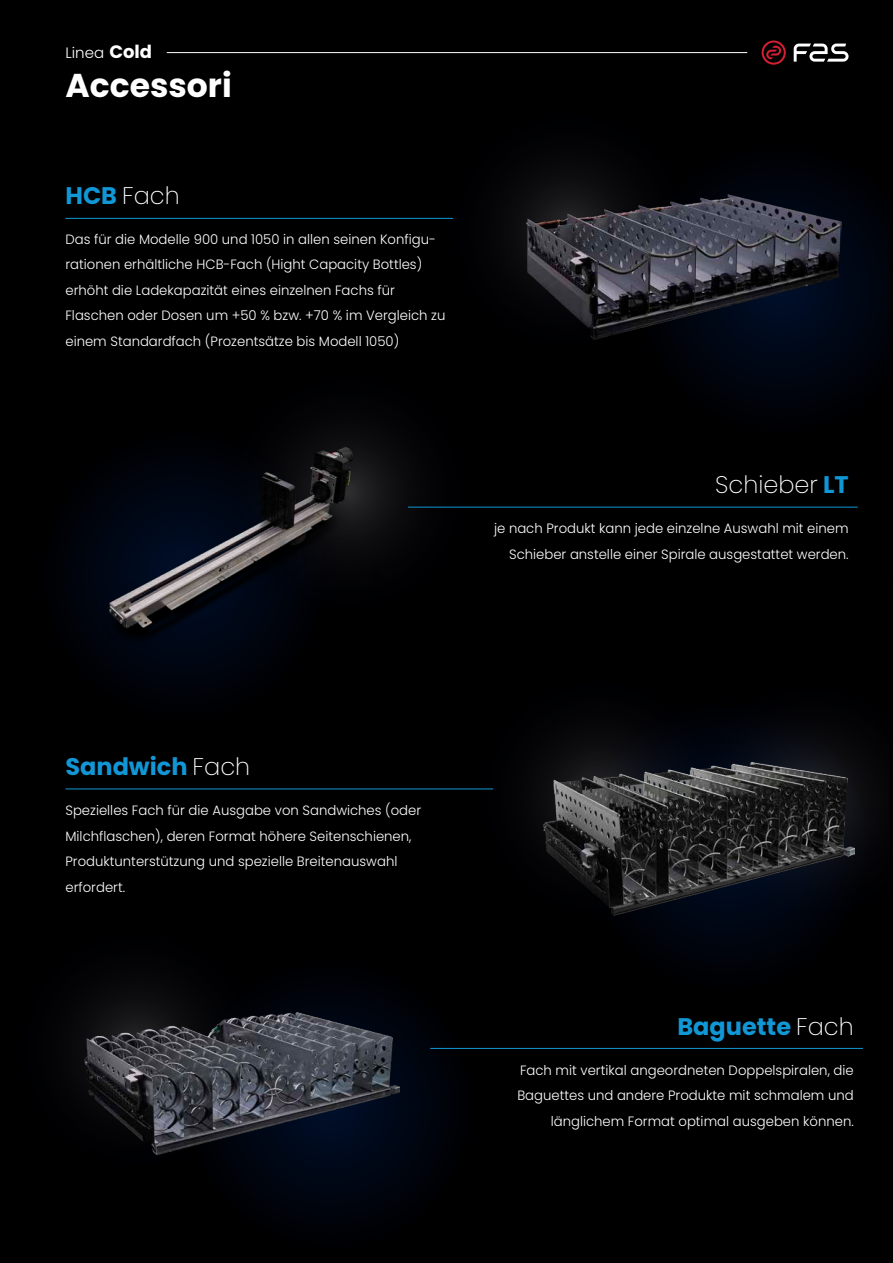
<style>
.page{position:relative;width:893px;height:1263px;background:#000001}
.page>*{position:absolute;margin:0;border:0;box-sizing:border-box;transform-origin:0 0}
.t1{font:700 33px "Poppins";color:#fff}
.t2{font:700 24px "Poppins";color:#1197d6}
.t3{font:200 24px "Poppins";color:#fff}
.t4{font:300 15px "Poppins";color:#fff}
.t5{font:300 13.5px/25.5px "Poppins";color:#fff}
.s1{font-weight:700;font-size:18px}
.s2{font-weight:700;color:#1197d6}
.s3{font-weight:200;color:#fff}
</style>
<div class="page">
<svg style="left:683px;top:179px;width:207px;height:219px"></svg>
<div style="left:580px;top:698px;width:292px;height:292px;background:#000208;border-radius:146px"></div>
<div style="left:37px;top:429px;width:292px;height:292px;background:#000207;border-radius:146px"></div>
<div style="left:442px;top:103px;width:255px;height:254px;background:#010204;border-radius:50%"></div>
<div style="left:220px;top:364px;width:255px;height:255px;background:linear-gradient(to right,#020204,#040507);border-radius:50%"></div>
<svg style="left:471px;top:670px;width:255px;height:254px"></svg>
<svg style="left:684px;top:703px;width:193px;height:225px"></svg>
<div style="left:183px;top:958px;width:293px;height:292px;background:linear-gradient(to bottom,#000208,#00030b);border-radius:146px"></div>
<img style="left:527px;top:194px;width:314px;height:145px">
<hr style="left:65px;top:218px;width:388px;height:1px;background:#1197d6">
<img style="left:96px;top:447px;width:282px;height:200px">
<hr style="left:408px;top:507px;width:450px;height:1px;background:#1197d6">
<img style="left:84px;top:1012px;width:316px;height:143px">
<hr style="left:430px;top:1048px;width:433px;height:1px;background:#1197d6">
<img style="left:544px;top:763px;width:311px;height:152px">
<hr style="left:65px;top:788px;width:428px;height:1px;background:#1197d6">
<svg style="left:762px;top:41px;width:24px;height:24px"></svg>
<svg style="left:794px;top:44px;width:54px;height:18px"></svg>
<hr style="left:167px;top:52px;width:580px;height:1px;background:#fff">
<p class="t4" style="left:65px;top:44px;width:88px">Linea <span class="s1">Cold</span></p>
<h1 class="t1" style="left:65px;top:66px;width:168px">Accessori</h1>
<h2 class="t3" style="left:65px;top:182px;width:116px"><span class="s2">HCB</span> Fach</h2>
<p class="t5" style="left:65px;top:226px;width:381px">Das für die Modelle 900 und 1050 in allen seinen Konfigu&shy;rationen erhältliche HCB-Fach (Hight Capacity Bottles) erhöht die Ladekapazität eines einzelnen Fachs für Flaschen oder Dosen um +50 % bzw. +70 % im Vergleich zu einem Standardfach (Prozentsätze bis Modell 1050)</p>
<h2 class="t3" style="left:715px;top:471px;width:135px">Schieber <span class="s2">LT</span></h2>
<p class="t5" style="left:494px;top:516px;width:356px;text-align:right">je nach Produkt kann jede einzelne Auswahl mit einem<br>Schieber anstelle einer Spirale ausgestattet werden.</p>
<h2 class="t2" style="left:65px;top:753px;width:186px">Sandwich <span class="s3">Fach</span></h2>
<p class="t5" style="left:65px;top:798px;width:357px">Spezielles Fach für die Ausgabe von Sandwiches (oder Milchflaschen), deren Format höhere Seitenschienen, Produktunterstützung und spezielle Breitenauswahl erfordert.</p>
<h2 class="t2" style="left:677px;top:1012px;width:178px">Baguette <span class="s3">Fach</span></h2>
<p class="t5" style="left:517px;top:1057px;width:338px;text-align:right">Fach mit vertikal angeordneten Doppelspiralen, die<br>Baguettes und andere Produkte mit schmalem und länglichem Format optimal ausgeben können.</p>
</div>
